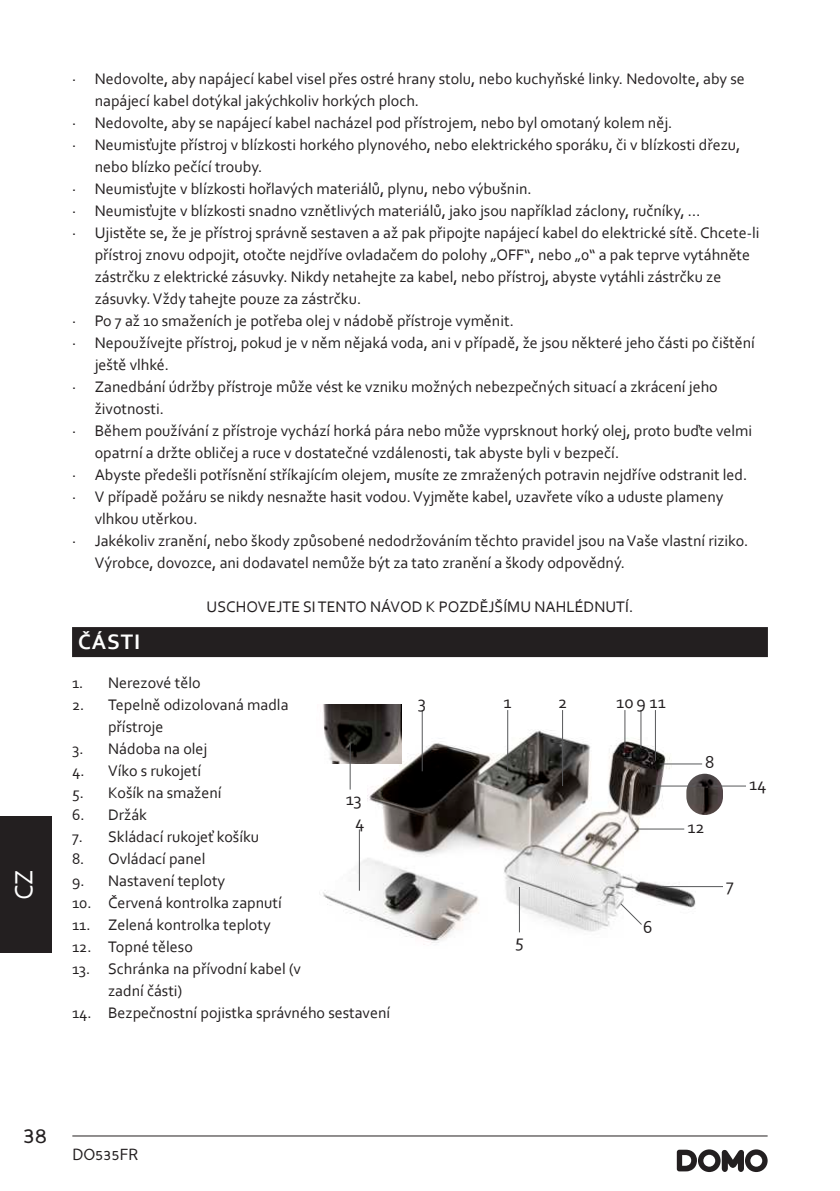
<style>
.page{position:relative;width:840px;height:1191px;background:#fff}
.page>*{position:absolute;margin:0;border:0;box-sizing:border-box;transform-origin:0 0}
.t1{font:26px "Corbel";color:#fff}
.t2{font:24px "Perspective Sans";color:#231f20}
.t3{font:700 22px "Corbel";letter-spacing:.04em;color:#fff}
.t4{font:18px "Corbel";color:#231f20}
.t5{font:16px/22px "Corbel";color:#231f20}
.t6{font:16px "Perspective Sans";color:#231f20}
</style>
<div class="page">
<hr style="left:72px;top:1135px;width:695px;height:1px;background:#231f20">
<svg style="left:676px;top:1149px;width:91px;height:23px"></svg>
<div style="left:0;top:816px;width:51px;height:136px;background:#231f20"></div>
<div style="left:72px;top:627px;width:695px;height:30px;background:#231f20"></div>
<img style="left:323px;top:721px;width:382px;height:224px">
<hr style="left:507px;top:710px;width:1px;height:61px;background:#57585a">
<hr style="left:562px;top:710px;width:1px;height:76px;background:#57585a">
<hr style="left:421px;top:710px;width:1px;height:61px;background:#57585a">
<hr style="left:359px;top:829px;width:1px;height:61px;background:#57585a">
<hr style="left:518px;top:887px;width:1px;height:45px;background:#57585a">
<svg style="left:619px;top:902px;width:23px;height:23px"></svg>
<hr style="left:661px;top:886px;width:61px;height:1px;background:#57585a">
<hr style="left:624px;top:710px;width:1px;height:38px;background:#57585a">
<hr style="left:654px;top:710px;width:1px;height:50px;background:#57585a">
<hr style="left:640px;top:710px;width:1px;height:38px;background:#57585a">
<hr style="left:659px;top:763px;width:42px;height:1px;background:#57585a">
<hr style="left:634px;top:828px;width:50px;height:1px;background:#57585a">
<img style="left:686px;top:773px;width:36px;height:42px;border-radius:18px">
<img style="left:323px;top:704px;width:78px;height:59px">
<hr style="left:652px;top:785px;width:42px;height:1px;background:#57585a">
<hr style="left:714px;top:785px;width:31px;height:1px;background:#57585a">
<hr style="left:349px;top:744px;width:1px;height:45px;background:#57585a">
<h1 class="t1" style="left:8px;top:900px;width:32px;rotate:-90deg">CZ</h1>
<p class="t5" style="left:72px;top:68px;width:674px">· Nedovolte, aby napájecí kabel visel přes ostré hrany stolu, nebo kuchyňské linky. Nedovolte, aby se</p>
<p class="t5" style="left:95px;top:89px;width:326px">napájecí kabel dotýkal jakýchkoliv horkých ploch.</p>
<p class="t5" style="left:72px;top:112px;width:601px">· Nedovolte, aby se napájecí kabel nacházel pod přístrojem, nebo byl omotaný kolem něj.</p>
<p class="t5" style="left:72px;top:134px;width:669px">· Neumisťujte přístroj v blízkosti horkého plynového, nebo elektrického sporáku, či v blízkosti dřezu,</p>
<p class="t5" style="left:95px;top:155px;width:169px">nebo blízko pečící trouby.</p>
<p class="t5" style="left:72px;top:178px;width:461px">· Neumisťujte v blízkosti hořlavých materiálů, plynu, nebo výbušnin.</p>
<p class="t5" style="left:72px;top:200px;width:629px">· Neumisťujte v blízkosti snadno vznětlivých materiálů, jako jsou například záclony, ručníky, …</p>
<p class="t5" style="left:72px;top:222px;width:688px">· Ujistěte se, že je přístroj správně sestaven a až pak připojte napájecí kabel do elektrické sítě. Chcete-li</p>
<p class="t5" style="left:95px;top:243px;width:656px">přístroj znovu odpojit, otočte nejdříve ovladačem do polohy „OFF“, nebo „0“ a pak teprve vytáhněte</p>
<p class="t5" style="left:95px;top:265px;width:627px">zástrčku z elektrické zásuvky. Nikdy netahejte za kabel, nebo přístroj, abyste vytáhli zástrčku ze</p>
<p class="t5" style="left:95px;top:287px;width:268px">zásuvky. Vždy tahejte pouze za zástrčku.</p>
<p class="t5" style="left:72px;top:310px;width:443px">· Po 7 až 10 smaženích je potřeba olej v nádobě přístroje vyměnit.</p>
<p class="t5" style="left:72px;top:332px;width:684px">· Nepoužívejte přístroj, pokud je v něm nějaká voda, ani v případě, že jsou některé jeho části po čištění</p>
<p class="t5" style="left:95px;top:353px;width:76px">ještě vlhké.</p>
<p class="t5" style="left:72px;top:376px;width:646px">· Zanedbání údržby přístroje může vést ke vzniku možných nebezpečných situací a zkrácení jeho</p>
<p class="t5" style="left:95px;top:397px;width:71px">životnosti.</p>
<p class="t5" style="left:72px;top:420px;width:681px">· Během používání z přístroje vychází horká pára nebo může vyprsknout horký olej, proto buďte velmi</p>
<p class="t5" style="left:95px;top:441px;width:525px">opatrní a držte obličej a ruce v dostatečné vzdálenosti, tak abyste byli v bezpečí.</p>
<p class="t5" style="left:72px;top:464px;width:676px">· Abyste předešli potřísnění stříkajícím olejem, musíte ze zmražených potravin nejdříve odstranit led.</p>
<p class="t5" style="left:72px;top:486px;width:652px">· V případě požáru se nikdy nesnažte hasit vodou. Vyjměte kabel, uzavřete víko a uduste plameny</p>
<p class="t5" style="left:95px;top:507px;width:104px">vlhkou utěrkou.</p>
<p class="t5" style="left:72px;top:530px;width:677px">· Jakékoliv zranění, nebo škody způsobené nedodržováním těchto pravidel jsou na Vaše vlastní riziko.</p>
<p class="t5" style="left:95px;top:551px;width:531px">Výrobce, dovozce, ani dodavatel nemůže být za tato zranění a škody odpovědný.</p>
<p class="t5" style="left:206px;top:595px;width:428px">USCHOVEJTE SI TENTO NÁVOD K POZDĚJŠÍMU NAHLÉDNUTÍ.</p>
<h3 class="t3" style="left:78px;top:628px;width:64px">ČÁSTI</h3>
<p class="t5" style="left:72px;top:672px;width:130px">1. Nerezové tělo</p>
<p class="t5" style="left:108px;top:694px;width:182px;text-indent:-36px">2. Tepelně odizolovaná madla přístroje</p>
<p class="t5" style="left:72px;top:738px;width:137px">3. Nádoba na olej</p>
<p class="t5" style="left:72px;top:760px;width:131px">4. Víko s rukojetí</p>
<p class="t5" style="left:72px;top:782px;width:151px">5. Košík na smažení</p>
<p class="t5" style="left:72px;top:804px;width:76px">6. Držák</p>
<p class="t5" style="left:72px;top:826px;width:188px">7. Skládací rukojeť košíku</p>
<p class="t5" style="left:72px;top:848px;width:135px">8. Ovládací panel</p>
<p class="t5" style="left:72px;top:870px;width:155px">9. Nastavení teploty</p>
<p class="t5" style="left:72px;top:892px;width:211px">10. Červená kontrolka zapnutí</p>
<p class="t5" style="left:72px;top:914px;width:200px">11. Zelená kontrolka teploty</p>
<p class="t5" style="left:72px;top:936px;width:122px">12. Topné těleso</p>
<p class="t5" style="left:108px;top:958px;width:194px;text-indent:-36px">13. Schránka na přívodní kabel (v zadní části)</p>
<p class="t5" style="left:72px;top:1002px;width:319px">14. Bezpečnostní pojistka správného sestavení</p>
<p class="t4" style="left:616px;top:694px;width:51px">109 11</p>
<p class="t4" style="left:417px;top:694px;width:10px">3</p>
<p class="t4" style="left:503px;top:694px;width:10px">1</p>
<p class="t4" style="left:558px;top:694px;width:11px">2</p>
<p class="t4" style="left:705px;top:754px;width:11px">8</p>
<p class="t4" style="left:748px;top:776px;width:19px">14</p>
<p class="t4" style="left:345px;top:790px;width:17px">13</p>
<p class="t4" style="left:355px;top:813px;width:11px">4</p>
<p class="t4" style="left:687px;top:819px;width:19px">12</p>
<p class="t4" style="left:725px;top:876px;width:9px">7</p>
<p class="t4" style="left:643px;top:918px;width:11px">6</p>
<p class="t4" style="left:514px;top:933px;width:10px">5</p>
<h2 class="t2" style="left:23px;top:1120px;width:26px">38</h2>
<p class="t6" style="left:72px;top:1145px;width:68px">DO535FR</p>
</div>
